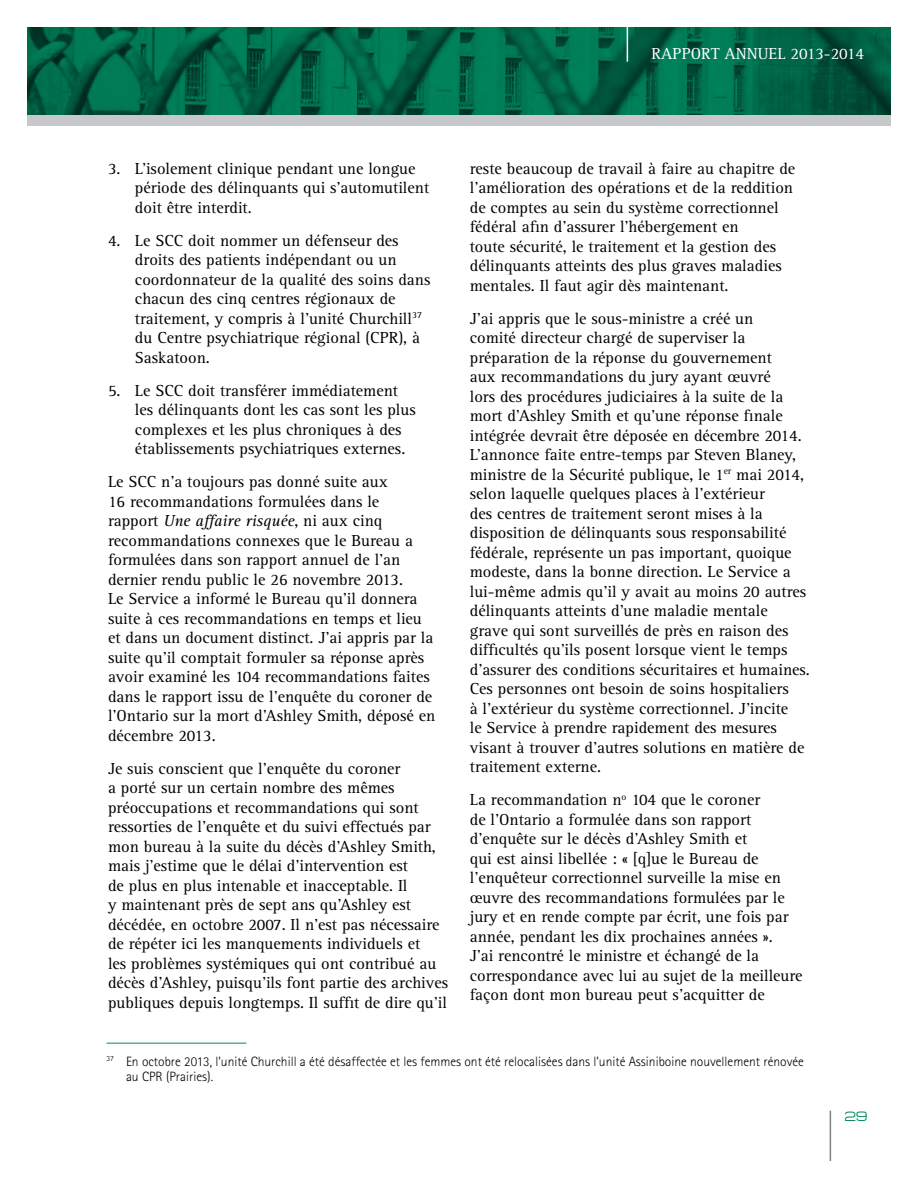
<style>
.page{position:relative;width:918px;height:1188px;background:#fff}
.page>*{position:absolute;margin:0;border:0;box-sizing:border-box;transform-origin:0 0}
.t1{font:16.5px/19.5px "Rotis Serif";color:#000}
.t2{font:16.5px "Rotis Serif";color:#fff}
.t3{font:300 13.5px/15px "Rotis Sans Serif";color:#000}
.t4{font:13.5px "Micro Extended";color:#008a5f}
.s1{font-style:italic}
</style>
<div class="page">
<svg style="left:27px;top:27px;width:864px;height:89px;background:#026748"></svg>
<div style="left:27px;top:116px;width:864px;height:10px;background:#c6c8ca"></div>
<hr style="left:627px;top:0;width:1px;height:62px;background:#fff">
<hr style="left:830px;top:1111px;width:1px;height:50px;background:#808285">
<hr style="left:106px;top:1043px;width:140px;height:1px;background:#008a5f">
<p class="t2" style="left:651px;top:44px;width:214px">RAPPORT ANNUEL 2013-2014</p>
<p class="t1" style="left:135px;top:159px;width:296px;text-indent:-27px">3. L’isolement clinique pendant une longue période des délinquants qui s’automutilent doit être interdit.</p>
<p class="t1" style="left:135px;top:231px;width:297px;text-indent:-27px">4. Le SCC doit nommer un défenseur des droits des patients indépendant ou un coordonnateur de la qualité des soins dans chacun des cinq centres régionaux de traitement, y compris à l’unité Churchill<sup>37 </sup>du Centre psychiatrique régional (CPR), à Saskatoon.</p>
<p class="t1" style="left:135px;top:381px;width:282px;text-indent:-27px">5. Le SCC doit transférer immédiatement les délinquants dont les cas sont les plus complexes et les plus chroniques à des établissements psychiatriques externes.</p>
<p class="t1" style="left:108px;top:472px;width:329px">Le SCC n’a toujours pas donné suite aux<br>16 recommandations formulées dans le<br>rapport <span class="s1">Une affaire risquée</span>, ni aux cinq recommandations connexes que le Bureau a formulées dans son rapport annuel de l’an dernier rendu public le 26 novembre 2013.<br>Le Service a informé le Bureau qu’il donnera suite à ces recommandations en temps et lieu et dans un document distinct. J’ai appris par la suite qu’il comptait formuler sa réponse après avoir examiné les 104 recommandations faites dans le rapport issu de l’enquête du coroner de l’Ontario sur la mort d’Ashley Smith, déposé en décembre 2013.</p>
<p class="t1" style="left:108px;top:759px;width:342px">Je suis conscient que l’enquête du coroner<br>a porté sur un certain nombre des mêmes préoccupations et recommandations qui sont ressorties de l’enquête et du suivi effectués par mon bureau à la suite du décès d’Ashley Smith, mais j’estime que le délai d’intervention est<br>de plus en plus intenable et inacceptable. Il<br>y maintenant près de sept ans qu’Ashley est décédée, en octobre 2007. Il n’est pas nécessaire de répéter ici les manquements individuels et<br>les problèmes systémiques qui ont contribué au décès d’Ashley, puisqu’ils font partie des archives publiques depuis longtemps. Il suffit de dire qu’il</p>
<p class="t1" style="left:470px;top:159px;width:327px">reste beaucoup de travail à faire au chapitre de l’amélioration des opérations et de la reddition de comptes au sein du système correctionnel fédéral afin d’assurer l’hébergement en<br>toute sécurité, le traitement et la gestion des délinquants atteints des plus graves maladies mentales. Il faut agir dès maintenant.</p>
<p class="t1" style="left:470px;top:309px;width:340px">J’ai appris que le sous-ministre a créé un<br>comité directeur chargé de superviser la préparation de la réponse du gouvernement<br>aux recommandations du jury ayant œuvré<br>lors des procédures judiciaires à la suite de la mort d’Ashley Smith et qu’une réponse finale intégrée devrait être déposée en décembre 2014.<br>L’annonce faite entre-temps par Steven Blaney, ministre de la Sécurité publique, le 1<sup>er</sup> mai 2014, selon laquelle quelques places à l’extérieur<br>des centres de traitement seront mises à la disposition de délinquants sous responsabilité fédérale, représente un pas important, quoique modeste, dans la bonne direction. Le Service a lui-même admis qu’il y avait au moins 20 autres délinquants atteints d’une maladie mentale grave qui sont surveillés de près en raison des difficultés qu’ils posent lorsque vient le temps d’assurer des conditions sécuritaires et humaines.<br>Ces personnes ont besoin de soins hospitaliers<br>à l’extérieur du système correctionnel. J’incite<br>le Service à prendre rapidement des mesures visant à trouver d’autres solutions en matière de traitement externe.</p>
<p class="t1" style="left:470px;top:790px;width:334px">La recommandation n<sup>o</sup> 104 que le coroner<br>de l’Ontario a formulée dans son rapport d’enquête sur le décès d’Ashley Smith et<br>qui est ainsi libellée : « [q]ue le Bureau de l’enquêteur correctionnel surveille la mise en œuvre des recommandations formulées par le jury et en rende compte par écrit, une fois par année, pendant les dix prochaines années ».<br>J’ai rencontré le ministre et échangé de la correspondance avec lui au sujet de la meilleure façon dont mon bureau peut s’acquitter de</p>
<p class="t3" style="left:126px;top:1054px;width:679px;text-indent:-20px"><sup>37</sup> En octobre 2013, l’unité Churchill a été désaffectée et les femmes ont été relocalisées dans l’unité Assiniboine nouvellement rénovée au CPR (Prairies).</p>
<p class="t4" style="left:844px;top:1109px;width:25px">29</p>
</div>
